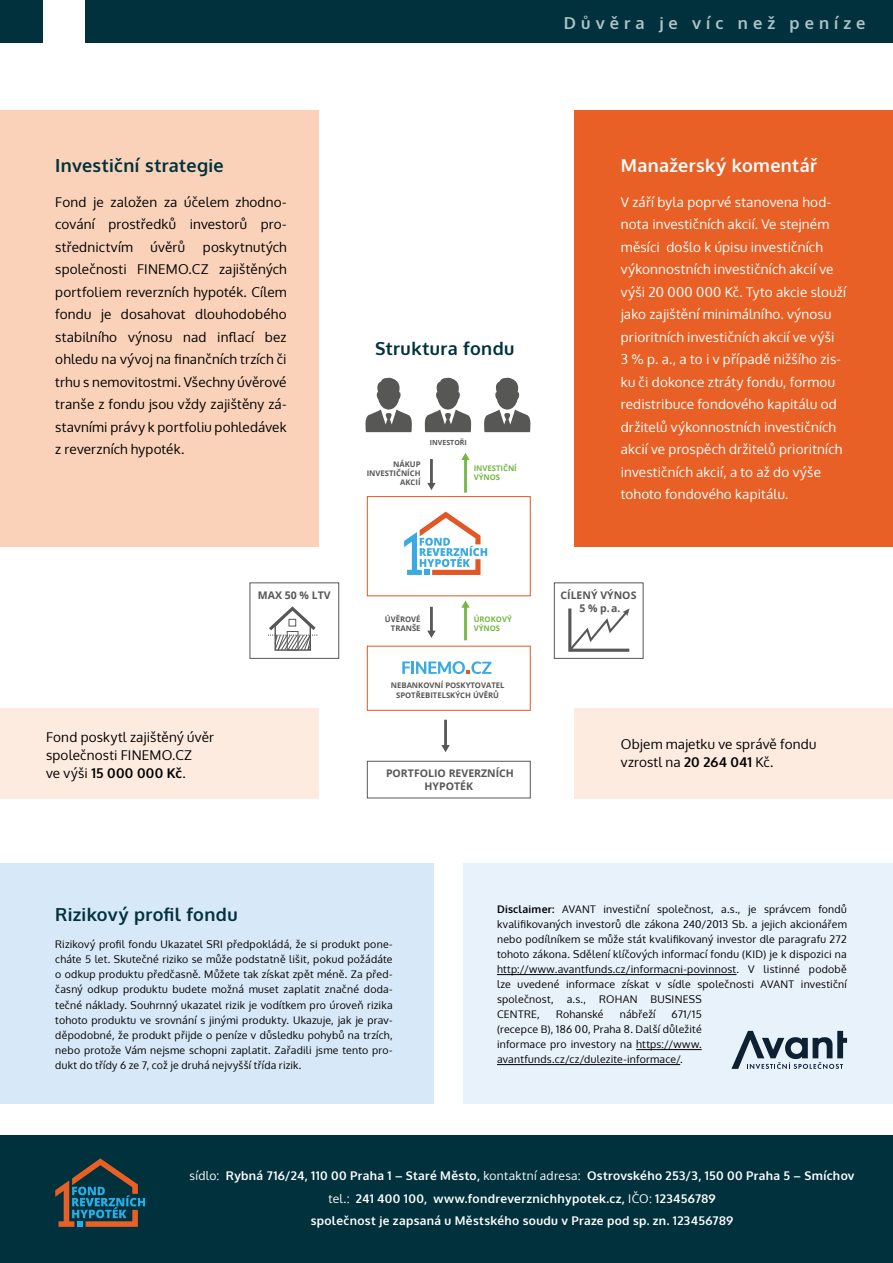
<style>
.page{position:relative;width:893px;height:1263px;background:#fff}
.page>*{position:absolute;margin:0;border:0;box-sizing:border-box;transform-origin:0 0}
.t1{font:700 18px "Oxygen";letter-spacing:.02em;color:#00313c}
.t2{font:700 18px "Oxygen";letter-spacing:.02em;color:#fff}
.t3{font:700 16.5px "Oxygen";letter-spacing:.305em;color:#adc2c9}
.t4{font:13.5px/22.5px "Oxygen";letter-spacing:.015em;color:#000;text-align:justify}
.t5{font:13.5px/22.5px "Oxygen";letter-spacing:.015em;color:#fff}
.t6{font:700 12px/22.5px "Oxygen";letter-spacing:.03em;color:#fff;text-align:center}
.t7{font:10.5px/15px "Oxygen";letter-spacing:.025em;color:#000;text-align:justify}
.t8{font:700 10.5px/12.6px "Open Sans";color:#575756;text-align:center}
.t9{font:700 7.65px/9.3px "Open Sans";color:#575756;text-align:right}
.t10{font:700 7.65px/9.3px "Open Sans";color:#75b843}
.t11{font:700 7.05px "Open Sans";color:#575756}
.s1{font-weight:700}
.s2{font-weight:400}
</style>
<div class="page">
<div style="left:0;top:0;width:43px;height:43px;background:#00313c"></div>
<div style="left:85px;top:0;width:808px;height:43px;background:#00313c"></div>
<div style="left:0;top:1135px;width:893px;height:128px;background:#00313c"></div>
<div style="left:0;top:863px;width:433px;height:241px;background:#d7e9f8"></div>
<div style="left:463px;top:863px;width:430px;height:241px;background:#e8f2fb"></div>
<div style="left:367px;top:496px;width:164px;height:100px;border:1px solid #e15726"></div>
<div style="left:367px;top:646px;width:164px;height:65px;border:1px solid #e15726"></div>
<div style="left:250px;top:582px;width:89px;height:77px;border:1px solid #575756"></div>
<div style="left:554px;top:582px;width:89px;height:77px;border:1px solid #575756"></div>
<div style="left:367px;top:761px;width:164px;height:37px;border:1px solid #575756"></div>
<svg style="left:404px;top:512px;width:83px;height:63px"></svg>
<svg style="left:365px;top:377px;width:47px;height:55px"></svg>
<svg style="left:424px;top:377px;width:48px;height:55px"></svg>
<svg style="left:484px;top:377px;width:47px;height:55px"></svg>
<hr style="left:430px;top:459px;width:3px;height:25px;background:#575756">
<svg style="left:427px;top:483px;width:9px;height:7px"></svg>
<hr style="left:464px;top:459px;width:3px;height:34px;background:#75b843">
<svg style="left:461px;top:453px;width:9px;height:7px"></svg>
<hr style="left:430px;top:607px;width:3px;height:25px;background:#575756">
<svg style="left:427px;top:631px;width:9px;height:7px"></svg>
<hr style="left:464px;top:606px;width:3px;height:34px;background:#75b843">
<svg style="left:461px;top:600px;width:9px;height:8px"></svg>
<hr style="left:444px;top:720px;width:3px;height:26px;background:#575756">
<svg style="left:441px;top:745px;width:9px;height:7px"></svg>
<svg style="left:267px;top:606px;width:51px;height:45px"></svg>
<div style="left:287px;top:631px;width:11px;height:19px;border:1px solid #575756"></div>
<div style="left:289px;top:619px;width:7px;height:7px;border:1px solid #575756"></div>
<svg style="left:568px;top:608px;width:62px;height:44px"></svg>
<svg style="left:402px;top:661px;width:89px;height:13px"></svg>
<svg style="left:55px;top:1158px;width:90px;height:69px"></svg>
<hr style="left:497px;top:974px;width:239px;height:1px;background:#000">
<hr style="left:636px;top:1049px;width:66px;height:1px;background:#000">
<hr style="left:497px;top:1064px;width:183px;height:1px;background:#000">
<svg style="left:731px;top:1031px;width:116px;height:38px"></svg>
<div style="left:0;top:111px;width:318px;height:436px;background:#f9d2b9"></div>
<div style="left:575px;top:111px;width:318px;height:436px;background:#e86025"></div>
<div style="left:575px;top:708px;width:318px;height:90px;background:#fdebdf"></div>
<div style="left:0;top:708px;width:318px;height:90px;background:#fdebdf"></div>
<h1 class="t1" style="left:55px;top:154px;width:170px">Investiční strategie</h1>
<p class="t4" style="left:55px;top:191px;width:233px">Fond je založen za účelem zhodno&shy;cování prostředků investorů pro&shy;střednictvím</p>
<p class="t4" style="left:151px;top:236px;width:36px">úvěrů</p>
<p class="t4" style="left:55px;top:236px;width:233px;text-indent:148px">poskytnutých společnosti FINEMO.CZ zajištěných portfoliem reverzních hypoték. Cílem fondu je dosahovat dlouhodobého stabilního výnosu nad inflací bez ohledu na vývoj na finančních trzích či trhu s nemovitostmi. Všechny úvěrové tranše z fondu jsou vždy zajištěny zá&shy;stavními právy k portfoliu pohledávek z reverzních hypoték.</p>
<h2 class="t3" style="left:564px;top:12px;width:303px">Důvěra je víc než peníze</h2>
<h1 class="t1" style="left:375px;top:337px;width:141px">Struktura fondu</h1>
<p class="t9" style="left:367px;top:460px;width:55px">NÁKUP<br>INVESTIČNÍCH<br>AKCIÍ</p>
<p class="t11" style="left:430px;top:438px;width:38px">INVESTOŘI</p>
<p class="t10" style="left:474px;top:463px;width:45px">INVESTIČNÍ<br>VÝNOS</p>
<h1 class="t2" style="left:621px;top:154px;width:198px">Manažerský komentář</h1>
<p class="t5" style="left:621px;top:191px;width:226px">V září byla poprvé stanovena hod&shy;nota investičních akcií. Ve stejném měsíci došlo k úpisu investičních výkonnostních investičních akcií ve výši 20 000 000 Kč. Tyto akcie slouží jako zajištění minimálního. výnosu prioritních investičních akcií ve výši<br>3 % p. a., a to i v případě nižšího zis&shy;ku či dokonce ztráty fondu, formou redistribuce fondového kapitálu od držitelů výkonnostních investičních akcií ve prospěch držitelů prioritních investičních akcií, a to až do výše tohoto fondového kapitálu.</p>
<p class="t8" style="left:258px;top:589px;width:74px">MAX 50 % LTV</p>
<p class="t8" style="left:560px;top:589px;width:77px">CÍLENÝ VÝNOS<br>5 % p. a.</p>
<p class="t10" style="left:474px;top:614px;width:40px">ÚROKOVÝ<br>VÝNOS</p>
<p class="t9" style="left:385px;top:614px;width:37px">ÚVĚROVÉ<br>TRANŠE</p>
<p class="t4" style="left:46px;top:728px;width:170px;line-height:18px;text-align:left">Fond poskytl zajištěný úvěr společnosti FINEMO.CZ<br>ve výši <span class="s1">15 000 000 Kč</span>.</p>
<p class="t9" style="left:391px;top:681px;width:115px;text-align:center">NEBANKOVNÍ POSKYTOVATEL<br>SPOTŘEBITELSKÝCH ÚVĚRŮ</p>
<p class="t8" style="left:386px;top:767px;width:129px">PORTFOLIO REVERZNÍCH<br>HYPOTÉK</p>
<p class="t4" style="left:621px;top:735px;width:197px;line-height:18px">Objem majetku ve správě fondu vzrostl na <span class="s1">20 264 041</span> Kč.</p>
<h1 class="t1" style="left:55px;top:903px;width:184px">Rizikový profil fondu</h1>
<p class="t7" style="left:55px;top:937px;width:339px">Rizikový profil fondu Ukazatel SRI předpokládá, že si produkt pone&shy;cháte 5 let. Skutečné riziko se může podstatně lišit, pokud požádáte o odkup produktu předčasně. Můžete tak získat zpět méně. Za před&shy;časný odkup produktu budete možná muset zaplatit značné doda&shy;tečné náklady. Souhrnný ukazatel rizik je vodítkem pro úroveň rizika tohoto produktu ve srovnání s jinými produkty. Ukazuje, jak je prav&shy;děpodobné, že produkt přijde o peníze v důsledku pohybů na trzích, nebo protože Vám nejsme schopni zaplatit. Zařadili jsme tento pro&shy;dukt do třídy 6 ze 7, což je druhá nejvyšší třída rizik.</p>
<p class="t7" style="left:497px;top:902px;width:351px;text-align:left"><span class="s1">Disclaimer:</span> AVANT investiční společnost, a.s., je správcem fondů kvalifikovaných investorů dle zákona 240/2013 Sb. a jejich akcionářem nebo podílníkem se může stát kvalifikovaný investor dle paragrafu 272 tohoto zákona. Sdělení klíčových informací fondu (KID) je k dispozici na http://www.avantfunds.cz/informacni-povinnost. V listinné podobě lze uvedené informace získat v sídle společnosti AVANT investiční společnost, a.s., ROHAN BUSINESS<br>CENTRE,</p>
<p class="t7" style="left:556px;top:1007px;width:49px">Rohanské</p>
<p class="t7" style="left:620px;top:1007px;width:37px">nábřeží</p>
<p class="t7" style="left:497px;top:1007px;width:206px;text-indent:175px">671/15 (recepce B), 186 00, Praha 8. Další důležité informace pro investory na https://www. avantfunds.cz/cz/dulezite-informace/.</p>
<p class="t6" style="left:190px;top:1165px;width:666px"><span class="s2">sídlo:</span> Rybná 716/24, 110 00 Praha 1 – Staré Město, <span class="s2">kontaktní adresa:</span> Ostrovského 253/3, 150 00 Praha 5 – Smíchov <span class="s2">tel.:</span> 241 400 100, www.fondreverznichhypotek.cz, <span class="s2">IČO:</span> 123456789<br>společnost je zapsaná u Městského soudu v Praze pod sp. zn. 123456789</p>
</div>
